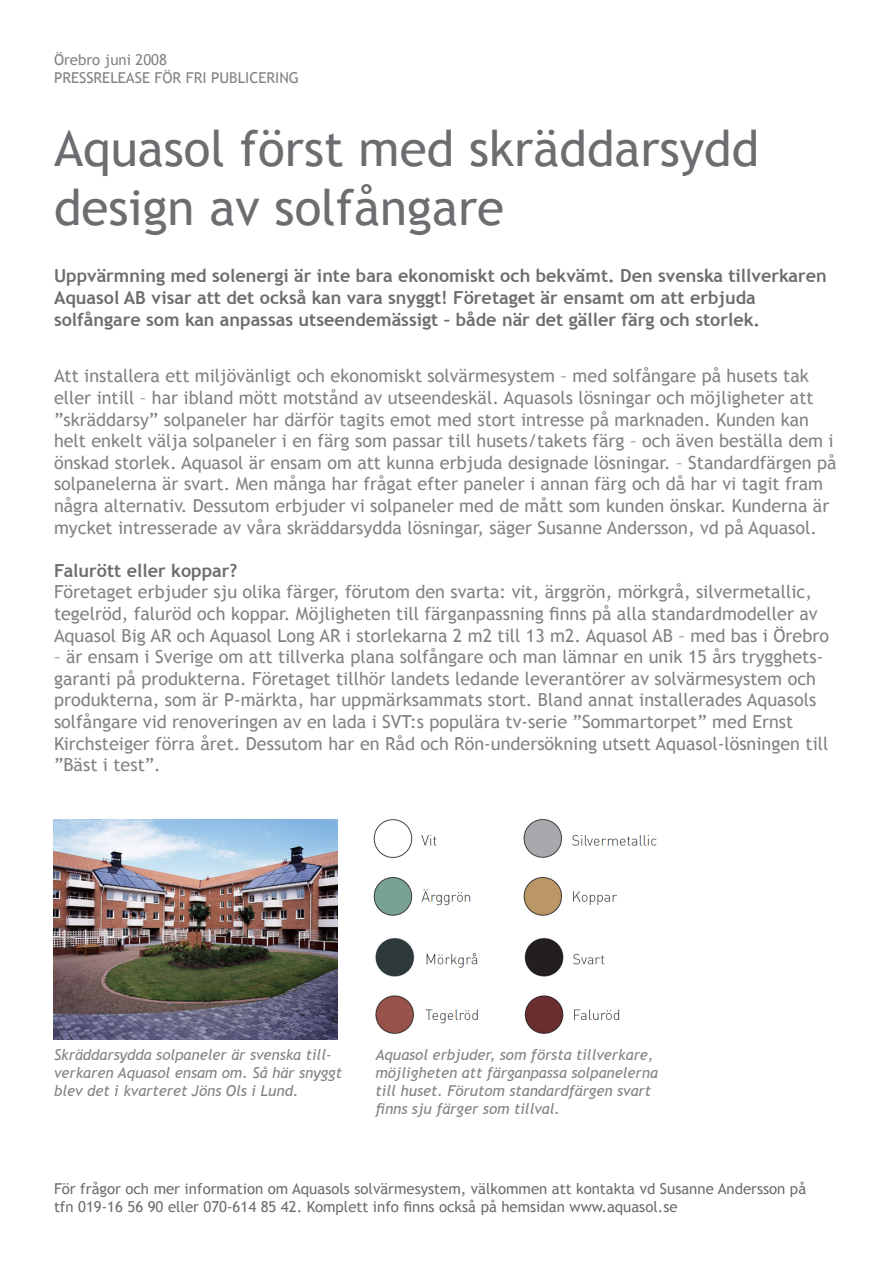
<style>
.page{position:relative;width:893px;height:1263px;background:#fff}
.page>*{position:absolute;margin:0;border:0;box-sizing:border-box;transform-origin:0 0}
.t1{font:49.5px/59.4px "Trebuchet MS";color:#6c6d70}
.t2{font:18px/21.6px "Trebuchet MS";color:#808285}
.t3{font:700 18px/21.6px "Trebuchet MS";color:#6c6d70}
.t4{font:italic 15px/18px "Trebuchet MS";color:#808285}
.t5{font:15px "Trebuchet MS";color:#6c6d70}
.t6{font:15px "Trebuchet MS";color:#808285}
</style>
<div class="page">
<img style="left:54px;top:819px;width:283px;height:221px">
<img style="left:373px;top:818px;width:284px;height:98px">
<img style="left:375px;top:938px;width:245px;height:96px">
<p class="t6" style="left:54px;top:51px;width:114px">Örebro juni 2008</p>
<p class="t6" style="left:54px;top:69px;width:247px">PRESSRELEASE FÖR FRI PUBLICERING</p>
<p class="t1" style="left:54px;top:119px;width:707px">Aquasol först med skräddarsydd design av solfångare</p>
<p class="t3" style="left:54px;top:265px;width:774px">Uppvärmning med solenergi är inte bara ekonomiskt och bekvämt. Den svenska tillverkaren<br>Aquasol AB visar att det också kan vara snyggt! Företaget är ensamt om att erbjuda</p>
<p class="t3" style="left:54px;top:308px;width:708px">solfångare som kan anpassas utseendemässigt – både när det gäller färg och storlek.</p>
<p class="t2" style="left:54px;top:365px;width:784px">Att installera ett miljövänligt och ekonomiskt solvärmesystem – med solfångare på husets tak eller intill – har ibland mött motstånd av utseendeskäl. Aquasols lösningar och möjligheter att ”skräddarsy” solpaneler har därför tagits emot med stort intresse på marknaden. Kunden kan helt enkelt välja solpaneler i en färg som passar till husets/takets färg – och även beställa dem i önskad storlek. Aquasol är ensam om att kunna erbjuda designade lösningar. – Standardfärgen på solpanelerna är svart. Men många har frågat efter paneler i annan färg och då har vi tagit fram några alternativ. Dessutom erbjuder vi solpaneler med de mått som kunden önskar. Kunderna är mycket intresserade av våra skräddarsydda lösningar, säger Susanne Andersson, vd på Aquasol.</p>
<p class="t3" style="left:54px;top:559px;width:185px">Falurött eller koppar?</p>
<p class="t2" style="left:54px;top:581px;width:765px">Företaget erbjuder sju olika färger, förutom den svarta: vit, ärggrön, mörkgrå, silvermetallic, tegelröd, faluröd och koppar. Möjligheten till färganpassning finns på alla standardmodeller av</p>
<p class="t2" style="left:54px;top:625px;width:777px">Aquasol Big AR och Aquasol Long AR i storlekarna 2 m2 till 13 m2. Aquasol AB – med bas i Örebro</p>
<p class="t2" style="left:54px;top:646px;width:771px">– är ensam i Sverige om att tillverka plana solfångare och man lämnar en unik 15 års trygghets&shy;garanti på produkterna. Företaget tillhör landets ledande leverantörer av solvärmesystem och</p>
<p class="t2" style="left:54px;top:689px;width:776px">produkterna, som är P-märkta, har uppmärksammats stort. Bland annat installerades Aquasols solfångare vid renoveringen av en lada i SVT:s populära tv-serie ”Sommartorpet” med Ernst<br>Kirchsteiger förra året. Dessutom har en Råd och Rön-undersökning utsett Aquasol-lösningen till</p>
<p class="t2" style="left:54px;top:754px;width:108px">”Bäst i test”.</p>
<p class="t4" style="left:54px;top:1046px;width:290px">Skräddarsydda solpaneler är svenska till&shy;verkaren Aquasol ensam om. Så här snyggt blev det i kvarteret Jöns Ols i Lund.</p>
<p class="t4" style="left:375px;top:1046px;width:284px">Aquasol erbjuder, som första tillverkare, möjligheten att färganpassa solpanelerna till huset. Förutom standardfärgen svart finns sju färger som tillval.</p>
<p class="t5" style="left:54px;top:1179px;width:754px">För frågor och mer information om Aquasols solvärmesystem, välkommen att kontakta vd Susanne Andersson på</p>
<p class="t5" style="left:54px;top:1197px;width:625px">tfn 019-16 56 90 eller 070-614 85 42. Komplett info finns också på hemsidan www.aquasol.se</p>
</div>
